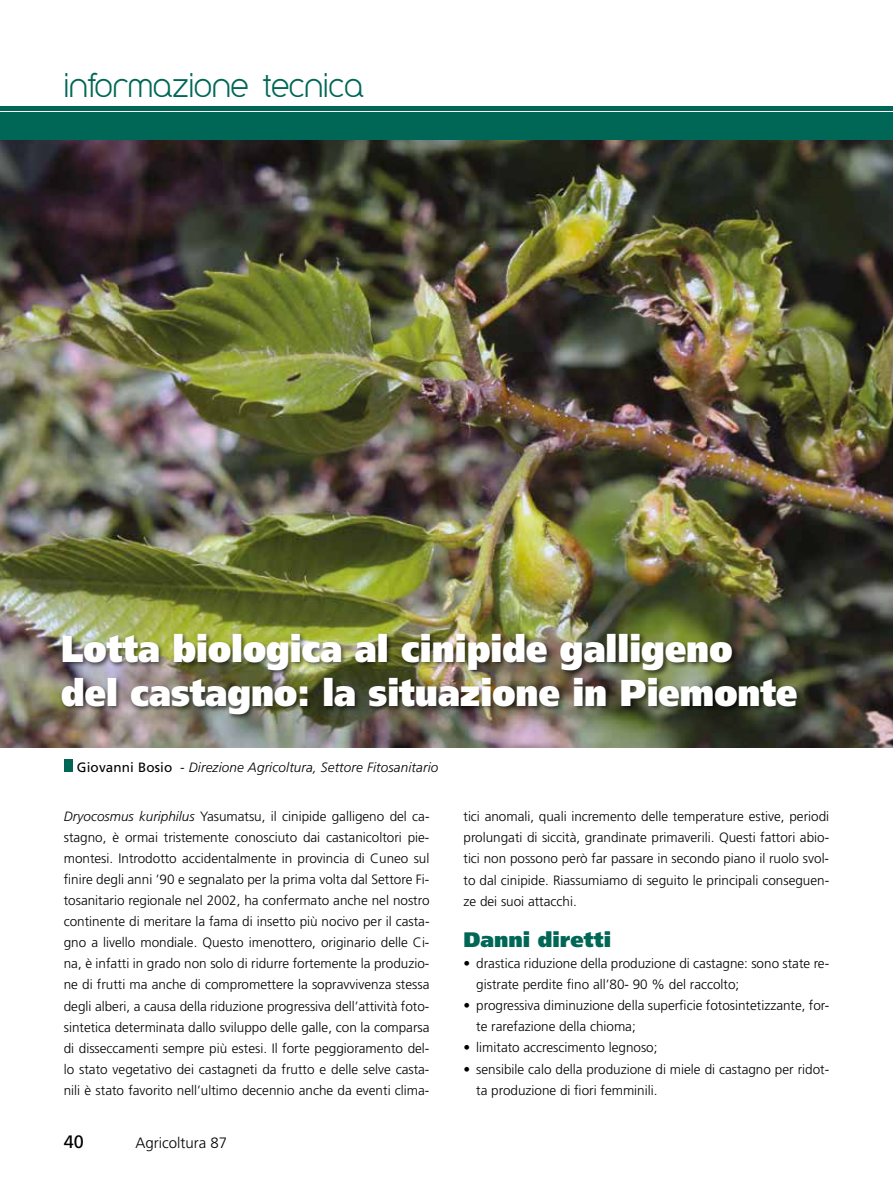
<style>
.page{position:relative;width:893px;height:1191px;background:#fff}
.page>*{position:absolute;margin:0;border:0;box-sizing:border-box;transform-origin:0 0}
.t1{font:900 37.5px/43.5px "Frutiger LT Std";color:#fff;scale:.9 1}
.t2{font:28.5px "Y2 K Neophyte";letter-spacing:.01em;color:#006757}
.t3{font:900 21px "Frutiger LT Std";color:#006757}
.t4{font:18px "Frutiger LT Std";color:#000}
.t5{font:300 15px "Frutiger LT Std";color:#000}
.t6{font:300 13.5px/21px "Frutiger LT Std";color:#000}
.t7{font:italic 300 13.5px "Frutiger LT Std";letter-spacing:.01em;color:#000}
.s1{font-weight:400;font-style:normal}
.s2{font-style:italic}
</style>
<div class="page">
<img style="left:0;top:140px;width:893px;height:607px">
<div style="left:60px;top:632px;width:744px;height:89px;background:#000;opacity:.6"></div>
<div style="left:64px;top:759px;width:9px;height:13px;background:#006757"></div>
<div style="left:0;top:113px;width:893px;height:27px;background:#006757"></div>
<hr style="left:0;top:106px;width:893px;height:4px;background:#006757">
<h2 class="t2" style="left:64px;top:66px;width:302px">INFORMAZIONE TECNICA</h2>
<h1 class="t1" style="left:61px;top:627px;width:820px">Lotta biologica al cinipide galligeno del castagno: la situazione in Piemonte</h1>
<p class="t7" style="left:77px;top:760px;width:363px"><span class="s1">Giovanni Bosio</span> - Direzione Agricoltura, Settore Fitosanitario</p>
<p class="t6" style="left:64px;top:806px;width:367px;text-align:justify"><span class="s2">Dryocosmus kuriphilus</span> Yasumatsu, il cinipide galligeno del ca&shy;stagno, è ormai tristemente conosciuto dai castanicoltori pie&shy;montesi. Introdotto accidentalmente in provincia di Cuneo sul finire degli anni ’90 e segnalato per la prima volta dal Settore Fi&shy;tosanitario regionale nel 2002, ha confermato anche nel nostro continente di meritare la fama di insetto più nocivo per il casta&shy;gno a livello mondiale. Questo imenottero, originario delle Ci&shy;na, è infatti in grado non solo di ridurre fortemente la produzio&shy;ne di frutti ma anche di compromettere la sopravvivenza stessa degli alberi, a causa della riduzione progressiva dell’attività foto&shy;sintetica determinata dallo sviluppo delle galle, con la comparsa di disseccamenti sempre più estesi. Il forte peggioramento del&shy;lo stato vegetativo dei castagneti da frutto e delle selve casta&shy;nili è stato favorito nell’ultimo decennio anche da eventi clima-</p>
<p class="t6" style="left:463px;top:806px;width:367px;text-align:justify">tici anomali, quali incremento delle temperature estive, periodi prolungati di siccità, grandinate primaverili. Questi fattori abio&shy;tici non possono però far passare in secondo piano il ruolo svol&shy;to dal cinipide. Riassumiamo di seguito le principali conseguen&shy;ze dei suoi attacchi.</p>
<h3 class="t3" style="left:463px;top:927px;width:149px">Danni diretti</h3>
<p class="t6" style="left:476px;top:953px;width:354px;text-indent:-13px">• drastica riduzione della produzione di castagne: sono state re&shy;gistrate perdite fino all’80- 90 % del raccolto;</p>
<p class="t6" style="left:476px;top:995px;width:354px;text-indent:-13px">• progressiva diminuzione della superficie fotosintetizzante, for&shy;te rarefazione della chioma;</p>
<p class="t6" style="left:463px;top:1037px;width:196px">• limitato accrescimento legnoso;</p>
<p class="t6" style="left:476px;top:1058px;width:354px;text-indent:-13px">• sensibile calo della produzione di miele di castagno per ridot&shy;ta produzione di fiori femminili.</p>
<h3 class="t4" style="left:64px;top:1131px;width:22px">40</h3>
<p class="t5" style="left:136px;top:1134px;width:93px">Agricoltura 87</p>
</div>
